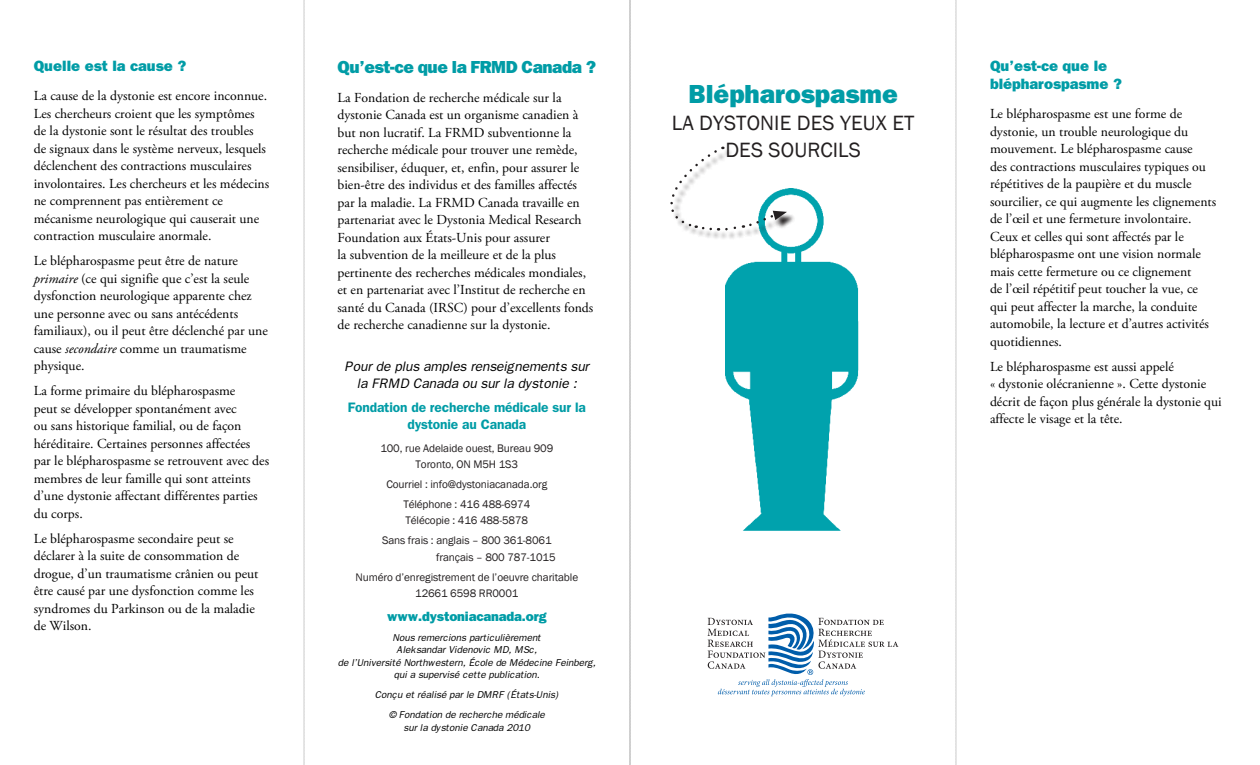
<style>
.page{position:relative;width:1260px;height:765px;background:#fff}
.page>*{position:absolute;margin:0;border:0;box-sizing:border-box;transform-origin:0 0}
.t1{font:800 26.25px "Franklin Gothic";color:#009ca6}
.t2{font:21.25px/27.5px "Franklin Gothic";letter-spacing:.005em;color:#231f20;text-align:center}
.t3{font:800 17.5px "Franklin Gothic";letter-spacing:-.02em;color:#009ca6}
.t4{font:800 15px/18px "Franklin Gothic";color:#009ca6}
.t5{font:13.75px/17.5px "Adobe Garamond Pro";color:#000}
.t6{font:italic 13.75px/17.5px "Franklin Gothic";letter-spacing:-.01em;color:#000;text-align:center}
.t7{font:600 13.75px/17.5px "Franklin Gothic";letter-spacing:-.01em;color:#009ca6;text-align:center}
.t8{font:800 13.5px "Franklin Gothic";letter-spacing:-.01em;color:#009ca6}
.t9{font:11.25px/20px "Franklin Gothic";letter-spacing:-.01em;color:#231f20;text-align:center}
.t10{font:italic 10px/12.5px "Franklin Gothic";letter-spacing:-.01em;color:#000;text-align:center}
.s1{font-style:italic}
</style>
<div class="page">
<svg style="left:304px;top:0;width:1px;height:765px"></svg>
<img style="left:726px;top:188px;width:133px;height:343px">
<svg style="left:691px;top:188px;width:105px;height:52px"></svg>
<svg style="left:670px;top:147px;width:117px;height:85px"></svg>
<svg style="left:708px;top:613px;width:190px;height:83px"></svg>
<p class="t4" style="left:34px;top:57px;width:154px">Quelle est la cause ?</p>
<p class="t5" style="left:34px;top:87px;width:237px">La cause de la dystonie est encore inconnue.<br>Les chercheurs croient que les symptômes de la dystonie sont le résultat des troubles de signaux dans le système nerveux, lesquels déclenchent des contractions musculaires involontaires. Les chercheurs et les médecins ne comprennent pas entièrement ce mécanisme neurologique qui causerait une contraction musculaire anormale.</p>
<p class="t5" style="left:34px;top:252px;width:236px">Le blépharospasme peut être de nature <span class="s1">primaire</span> (ce qui signifie que c’est la seule dysfonction neurologique apparente chez une personne avec ou sans antécédents familiaux), ou il peut être déclenché par une cause <span class="s1">secondaire</span> comme un traumatisme physique.</p>
<p class="t5" style="left:34px;top:382px;width:237px">La forme primaire du blépharospasme<br>peut se développer spontanément avec<br>ou sans historique familial, ou de façon héréditaire. Certaines personnes affectées par le blépharospasme se retrouvent avec des membres de leur famille qui sont atteints d’une dystonie affectant différentes parties du corps.</p>
<p class="t5" style="left:34px;top:530px;width:226px">Le blépharospasme secondaire peut se déclarer à la suite de consommation de drogue, d’un traumatisme crânien ou peut être causé par une dysfonction comme les syndromes du Parkinson ou de la maladie de Wilson.</p>
<p class="t3" style="left:338px;top:57px;width:260px">Qu’est-ce que la FRMD Canada ?</p>
<p class="t5" style="left:338px;top:89px;width:257px">La Fondation de recherche médicale sur la dystonie Canada est un organisme canadien à but non lucratif. La FRMD subventionne la recherche médicale pour trouver une remède, sensibiliser, éduquer, et, enfin, pour assurer le bien-être des individus et des familles affectés par la maladie. La FRMD Canada travaille en partenariat avec le Dystonia Medical Research Foundation aux États-Unis pour assurer<br>la subvention de la meilleure et de la plus pertinente des recherches médicales mondiales, et en partenariat avec l’Institut de recherche en santé du Canada (IRSC) pour d’excellents fonds de recherche canadienne sur la dystonie.</p>
<p class="t6" style="left:344px;top:357px;width:246px">Pour de plus amples renseignements sur la FRMD Canada ou sur la dystonie :</p>
<p class="t7" style="left:348px;top:398px;width:240px">Fondation de recherche médicale sur la dystonie au Canada</p>
<p class="t9" style="left:380px;top:440px;width:174px;line-height:16.2px">100, rue Adelaide ouest, Bureau 909<br>Toronto, ON M5H 1S3</p>
<p class="t9" style="left:386px;top:475px;width:162px">Courriel : info@dystoniacanada.org<br>Téléphone : 416 488-6974</p>
<p class="t9" style="left:382px;top:511px;width:171px">Télécopie : 416 488-5878<br>Sans frais : anglais – 800 361-8061</p>
<p class="t9" style="left:356px;top:547px;width:224px;text-align:left;text-indent:81px">français – 800 787-1015<br>Numéro d’enregistrement de l’oeuvre charitable</p>
<p class="t9" style="left:415px;top:583px;width:105px">12661 6598 RR0001</p>
<p class="t8" style="left:387px;top:608px;width:161px">www.dystoniacanada.org</p>
<p class="t10" style="left:338px;top:631px;width:259px">Nous remercions particulièrement<br>Aleksandar Videnovic MD, MSc,<br>de l’Université Northwestern, École de Médecine Feinberg, qui a supervisé cette publication.</p>
<p class="t10" style="left:375px;top:685px;width:186px;line-height:20px">Conçu et réalisé par le DMRF (États-Unis) © Fondation de recherche médicale</p>
<p class="t10" style="left:404px;top:721px;width:128px">sur la dystonie Canada 2010</p>
<h1 class="t1" style="left:688px;top:78px;width:211px">Blépharospasme</h1>
<h2 class="t2" style="left:672px;top:110px;width:244px">LA DYSTONIE DES YEUX ET<br>DES SOURCILS</h2>
<p class="t4" style="left:990px;top:57px;width:134px">Qu’est-ce que le blépharospasme ?</p>
<p class="t5" style="left:990px;top:105px;width:228px">Le blépharospasme est une forme de dystonie, un trouble neurologique du mouvement. Le blépharospasme cause<br>des contractions musculaires typiques ou répétitives de la paupière et du muscle sourcilier, ce qui augmente les clignements de l’œil et une fermeture involontaire.<br>Ceux et celles qui sont affectés par le blépharospasme ont une vision normale mais cette fermeture ou ce clignement<br>de l’œil répétitif peut toucher la vue, ce qui peut affecter la marche, la conduite automobile, la lecture et d’autres activités quotidiennes.</p>
<p class="t5" style="left:990px;top:358px;width:233px">Le blépharospasme est aussi appelé<br>« dystonie olécranienne ». Cette dystonie décrit de façon plus générale la dystonie qui affecte le visage et la tête.</p>
</div>
